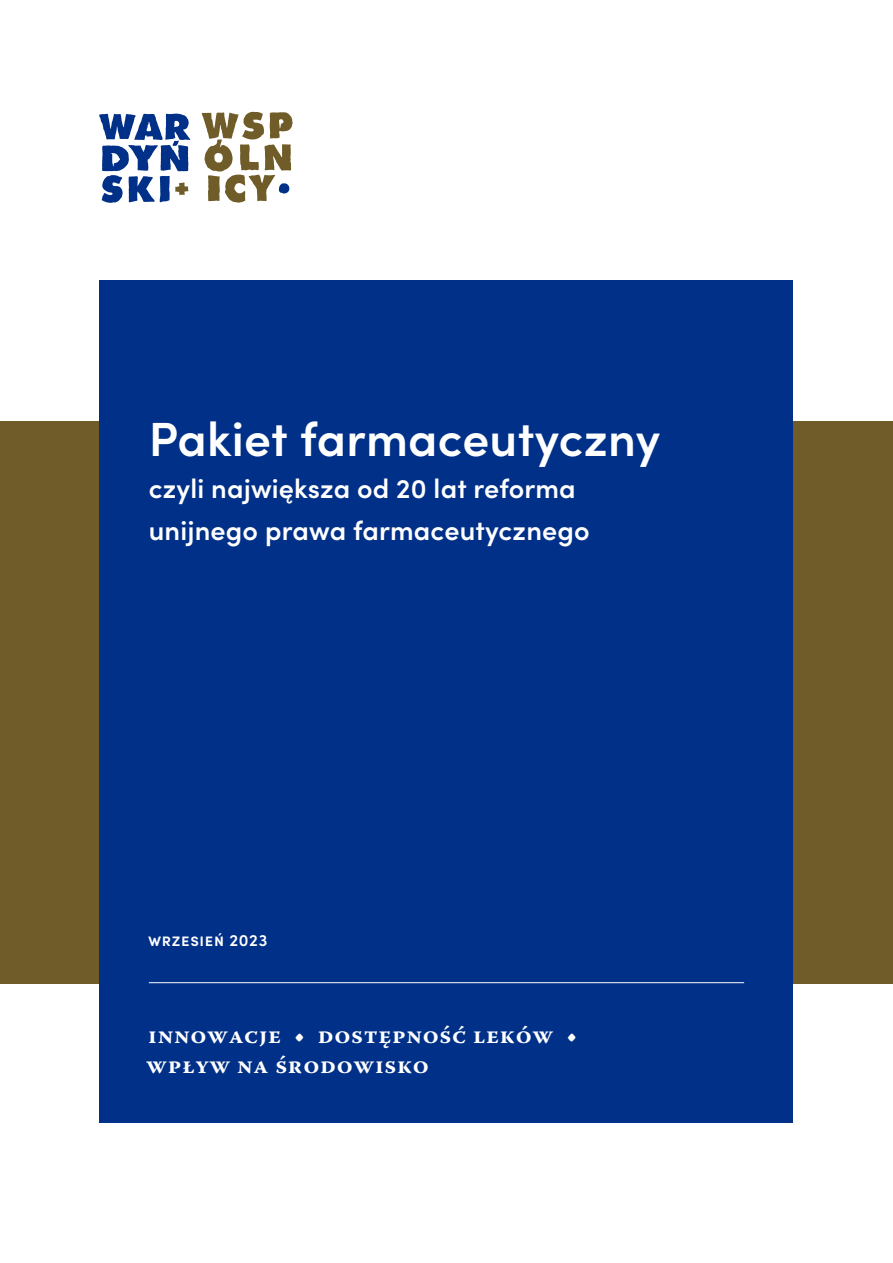
<style>
.page{position:relative;width:893px;height:1263px;background:#fff}
.page>*{position:absolute;margin:0;border:0;box-sizing:border-box;transform-origin:0 0}
.tytuł{font:600 48px "Sofia Pro";color:#fff}
.tytuł-2{font:600 27px/42px "Sofia Pro";letter-spacing:.005em;color:#fff}
.podtytuł{font:700 24px/30px "Warnock Pro";letter-spacing:.03em;color:#fff}
.Data{font:600 16.5px "Sofia Pro";letter-spacing:.04em;color:#fff}
</style>
<div class="page">
<div style="left:0;top:421px;width:893px;height:562px;background:#705c29"></div>
<div style="left:100px;top:281px;width:693px;height:842px;background:#003087"></div>
<hr style="left:149px;top:982px;width:595px;height:1px;background:#fff">
<svg style="left:99px;top:113px;width:91px;height:90px"></svg>
<svg style="left:202px;top:112px;width:91px;height:91px"></svg>
<p class="tytuł" style="left:149px;top:402px;width:513px">Pakiet farmaceutyczny</p>
<p class="tytuł-2" style="left:149px;top:465px;width:442px">czyli największa od 20 lat reforma unijnego prawa farmaceutycznego</p>
<p class="Data" style="left:148px;top:928px;width:121px">wrzesień 2023</p>
<p class="podtytuł" style="left:146px;top:1020px;width:432px">innowacje • dostępność leków • wpływ na środowisko</p>
</div>
